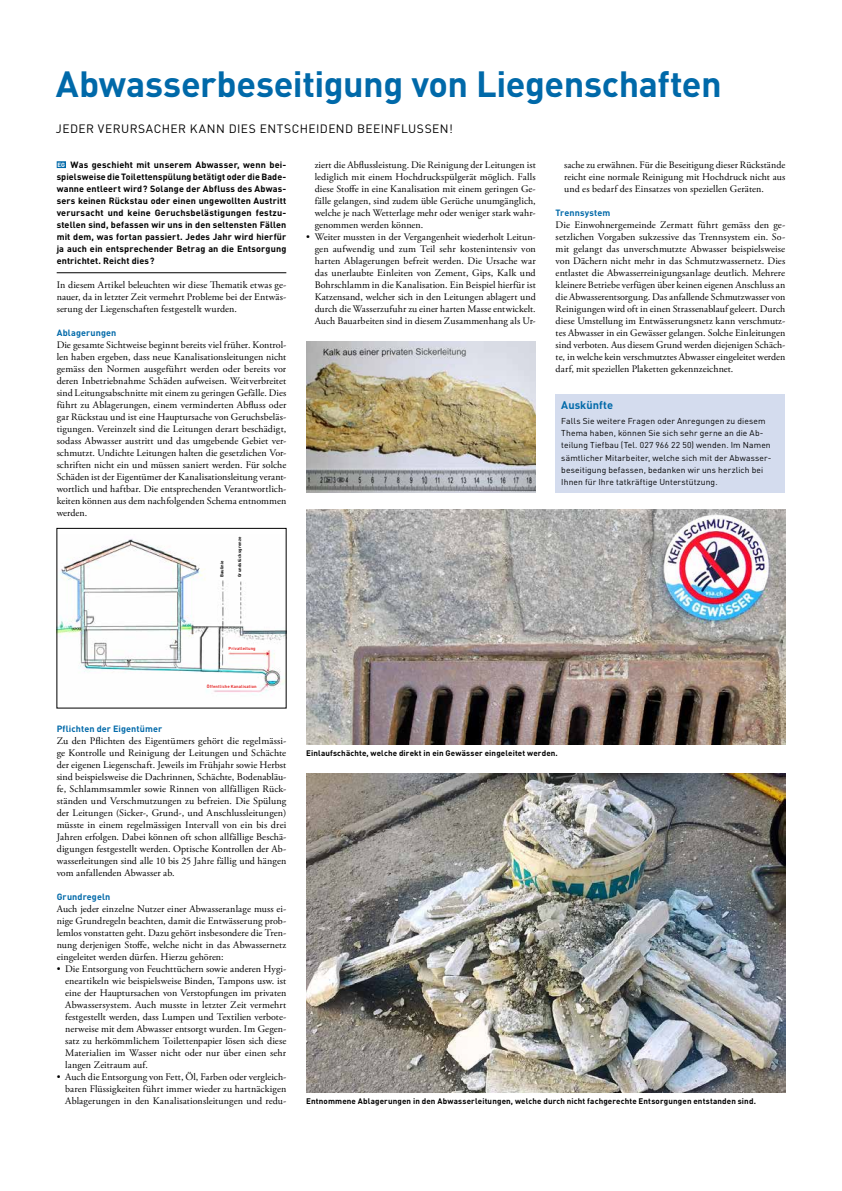
<style>
.page{position:relative;width:842px;height:1191px;background:#fff}
.page>*{position:absolute;margin:0;border:0;box-sizing:border-box;transform-origin:0 0}
.t1{font:700 36px "DIN";letter-spacing:-.015em;color:#0069a9}
.t2{font:12px "DIN";letter-spacing:.035em;color:#000}
.t3{font:700 11px "DIN";color:#0069a9}
.t4{font:10px/12px "Adobe Garamond Pro";letter-spacing:.005em;color:#000;text-align:justify}
.t5{font:700 9px/12px "DIN";letter-spacing:.015em;color:#000;text-align:justify}
.t6{font:700 9px "DIN";letter-spacing:.01em;color:#0069a9}
.t7{font:8.5px/12.2px "DIN";letter-spacing:.015em;color:#000}
.t8{font:700 8px "DIN";letter-spacing:.015em;color:#000}
.t9{font:700 4.3px "DIN";letter-spacing:.03em;color:#e42b2b}
.t10{font:700 4.3px "DIN";letter-spacing:.025em;color:#000}
.s1{font-size:6px;color:#fff}
</style>
<div class="page">
<div style="left:57px;top:161px;width:9px;height:7px;background:#0069a9"></div>
<hr style="left:57px;top:272px;width:229px;height:1px;background:#000">
<div style="left:556px;top:394px;width:229px;height:98px;background:#d4dcee"></div>
<img style="left:306px;top:773px;width:479px;height:319px">
<img style="left:306px;top:342px;width:230px;height:150px">
<img style="left:306px;top:509px;width:479px;height:235px">
<img style="left:59px;top:538px;width:225px;height:157px">
<div style="left:220px;top:560px;width:5px;height:19px;background:#fff"></div>
<div style="left:228px;top:646px;width:28px;height:5px;background:#fff"></div>
<div style="left:207px;top:684px;width:50px;height:5px;background:#fff"></div>
<div style="left:237px;top:537px;width:5px;height:42px;background:#fff"></div>
<h1 class="t1" style="left:56px;top:61px;width:667px">Abwasserbeseitigung von Liegenschaften</h1>
<p class="t2" style="left:56px;top:122px;width:398px">JEDER VERURSACHER KANN DIES ENTSCHEIDEND BEEINFLUSSEN!</p>
<p class="t4" style="left:315px;top:159px;width:223px">ziert die Abflussleistung. Die Reinigung der Leitungen ist lediglich mit einem Hochdruckspülgerät möglich. Falls diese Stoffe in eine Kanalisation mit einem geringen Ge&shy;fälle gelangen, sind zudem üble Gerüche unumgänglich, welche je nach Wetterlage mehr oder weniger stark wahr&shy;genommen werden können.</p>
<p class="t4" style="left:315px;top:231px;width:223px;text-indent:-8px">• Weiter mussten in der Vergangenheit wiederholt Leitun&shy;gen aufwendig und zum Teil sehr kostenintensiv von harten Ablagerungen befreit werden. Die Ursache war das unerlaubte Einleiten von Zement, Gips, Kalk und Bohrschlamm in die Kanalisation. Ein Beispiel hierfür ist Katzensand, welcher sich in den Leitungen ablagert und durch die Wasserzufuhr zu einer harten Masse entwickelt.<br>Auch Bauarbeiten sind in diesem Zusammenhang als Ur-</p>
<p class="t4" style="left:564px;top:159px;width:223px">sache zu erwähnen. Für die Beseitigung dieser Rückstände reicht eine normale Reinigung mit Hochdruck nicht aus und es bedarf des Einsatzes von speziellen Geräten.</p>
<p class="t6" style="left:556px;top:207px;width:56px">Trennsystem</p>
<p class="t4" style="left:556px;top:219px;width:231px">Die Einwohnergemeinde Zermatt führt gemäss den ge&shy;setzlichen Vorgaben sukzessive das Trennsystem ein. So&shy;mit gelangt das unverschmutzte Abwasser beispielsweise von Dächern nicht mehr in das Schmutzwassernetz. Dies entlastet die Abwasserreinigungsanlage deutlich. Mehrere kleinere Betriebe verfügen über keinen eigenen Anschluss an die Abwasserentsorgung. Das anfallende Schmutzwasser von Reinigungen wird oft in einen Strassenablauf geleert. Durch diese Umstellung im Entwässerungsnetz kann verschmutz&shy;tes Abwasser in ein Gewässer gelangen. Solche Einleitungen sind verboten. Aus diesem Grund werden diejenigen Schäch&shy;te, in welche kein verschmutztes Abwasser eingeleitet werden darf, mit speziellen Plaketten gekennzeichnet.</p>
<p class="t5" style="left:57px;top:158px;width:231px"><span class="s1">EG</span> Was geschieht mit unserem Abwasser, wenn bei&shy;spielsweise die Toilettenspülung betätigt oder dieBade&shy;wanne entleert wird? Solange der Abfluss des Abwas&shy;sers keinen Rückstau oder einen ungewollten Austritt verursacht und keine Geruchsbelästigungen festzu&shy;stellen sind, befassen wir uns in den seltensten Fällen mit dem, was fortan passiert. Jedes Jahr wird hierfür ja auch ein entsprechender Betrag an die Entsorgung entrichtet. Reicht dies?</p>
<p class="t4" style="left:57px;top:279px;width:231px">In diesem Artikel beleuchten wir diese Thematik etwas ge&shy;nauer, da in letzter Zeit vermehrt Probleme bei der Entwäs&shy;serung der Liegenschaften festgestellt wurden.</p>
<p class="t6" style="left:57px;top:327px;width:61px">Ablagerungen</p>
<p class="t4" style="left:57px;top:339px;width:231px">Die gesamte Sichtweise beginnt bereits viel früher. Kontrol&shy;len haben ergeben, dass neue Kanalisationsleitungen nicht gemäss den Normen ausgeführt werden oder bereits vor deren Inbetriebnahme Schäden aufweisen. Weitverbreitet sind Leitungsabschnitte mit einem zu geringen Gefälle. Dies führt zu Ablagerungen, einem verminderten Abfluss oder gar Rückstau und ist eine Hauptursache von Geruchsbeläs&shy;tigungen. Vereinzelt sind die Leitungen derart beschädigt, sodass Abwasser austritt und das umgebende Gebiet ver&shy;schmutzt. Undichte Leitungen halten die gesetzlichen Vor&shy;schriften nicht ein und müssen saniert werden. Für solche Schäden ist der Eigentümer der Kanalisationsleitung verant&shy;wortlich und haftbar. Die entsprechenden Verantwortlich&shy;keiten können aus dem nachfolgenden Schema entnommen werden.</p>
<p class="t3" style="left:561px;top:397px;width:53px">Auskünfte</p>
<p class="t7" style="left:561px;top:414px;width:212px">Falls Sie weitere Fragen oder Anregungen zu diesem Thema haben, können Sie sich sehr gerne an die Ab&shy;teilung Tiefbau (Tel. 027 966 22 50) wenden. Im Namen sämtlicher Mitarbeiter, welche sich mit der Abwasser&shy;beseitigung befassen, bedanken wir uns herzlich bei Ihnen für Ihre tatkräftige Unterstützung.</p>
<p class="t10" style="left:219px;top:577px;width:19px;rotate:-90deg">Baulinie</p>
<p class="t10" style="left:237px;top:577px;width:42px;rotate:-90deg">Grundstücksgrenze</p>
<p class="t9" style="left:228px;top:646px;width:29px">Privatleitung</p>
<p class="t9" style="left:207px;top:683px;width:51px">Öffentliche Kanalisation</p>
<p class="t6" style="left:57px;top:723px;width:107px">Pflichten der Eigentümer</p>
<p class="t4" style="left:57px;top:735px;width:231px">Zu den Pflichten des Eigentümers gehört die regelmässi&shy;ge Kontrolle und Reinigung der Leitungen und Schächte der eigenen Liegenschaft. Jeweils im Frühjahr sowie Herbst sind beispielsweise die Dachrinnen, Schächte, Bodenabläu&shy;fe, Schlammsammler sowie Rinnen von allfälligen Rück&shy;ständen und Verschmutzungen zu befreien. Die Spülung der Leitungen (Sicker-, Grund-, und Anschlussleitungen) müsste in einem regelmässigen Intervall von ein bis drei Jahren erfolgen. Dabei können oft schon allfällige Beschä&shy;digungen festgestellt werden. Optische Kontrollen der Ab&shy;wasserleitungen sind alle 10 bis 25 Jahre fällig und hängen vom anfallenden Abwasser ab.</p>
<p class="t6" style="left:57px;top:891px;width:55px">Grundregeln</p>
<p class="t4" style="left:57px;top:903px;width:231px">Auch jeder einzelne Nutzer einer Abwasseranlage muss ei&shy;nige Grundregeln beachten, damit die Entwässerung prob&shy;lemlos vonstatten geht. Dazu gehört insbesondere die Tren&shy;nung derjenigen Stoffe, welche nicht in das Abwassernetz eingeleitet werden dürfen. Hierzu gehören:</p>
<p class="t4" style="left:65px;top:963px;width:223px;text-indent:-8px">• Die Entsorgung von Feuchttüchern sowie anderen Hygi&shy;eneartikeln wie beispielsweise Binden, Tampons usw. ist eine der Hauptursachen von Verstopfungen im privaten Abwassersystem. Auch musste in letzter Zeit vermehrt festgestellt werden, dass Lumpen und Textilien verbote&shy;nerweise mit dem Abwasser entsorgt wurden. Im Gegen&shy;satz zu herkömmlichem Toilettenpapier lösen sich diese Materialien im Wasser nicht oder nur über einen sehr langen Zeitraum auf.</p>
<p class="t4" style="left:65px;top:1071px;width:223px;text-indent:-8px">• Auch die Entsorgung von Fett, Öl, Farben oder vergleich&shy;baren Flüssigkeiten führt immer wieder zu hartnäckigen Ablagerungen in den Kanalisationsleitungen und redu-</p>
<p class="t8" style="left:306px;top:748px;width:253px">Einlaufschächte, welche direkt in ein Gewässer eingeleitet werden.</p>
<p class="t8" style="left:306px;top:1096px;width:451px">Entnommene Ablagerungen in den Abwasserleitungen, welche durch nicht fachgerechte Entsorgungen entstanden sind.</p>
</div>
